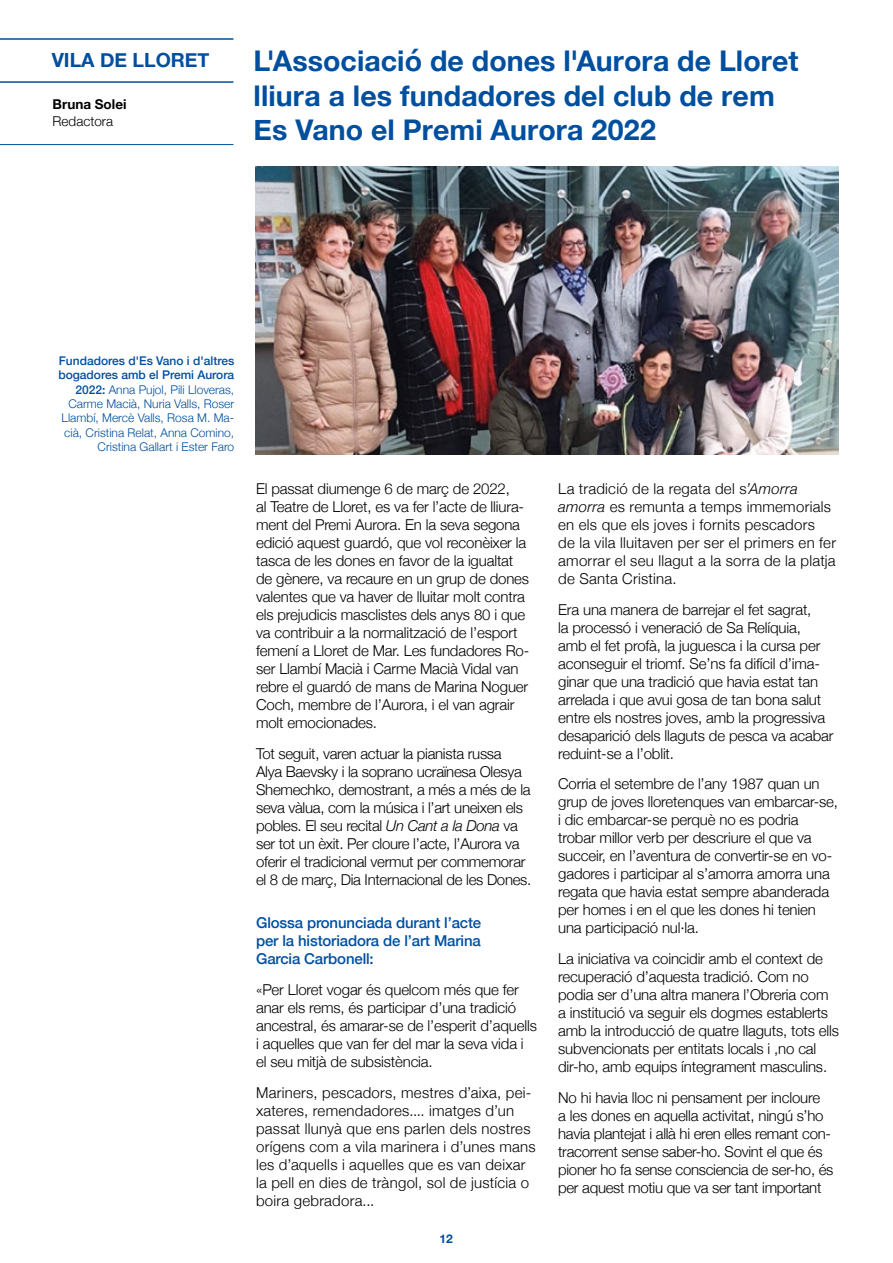
<style>
.page{position:relative;width:893px;height:1263px;background:#fff}
.page>*{position:absolute;margin:0;border:0;box-sizing:border-box;transform-origin:0 0}
.t1{font:700 28.5px/34.2px "Helvetica Neue";letter-spacing:.005em;color:#004f9f}
.t2{font:700 19.5px "Helvetica Neue";color:#004f9f}
.t3{font:300 15px/18px "Helvetica Neue";letter-spacing:-.01em;color:#000}
.t4{font:300 15px/18px "Helvetica Neue";letter-spacing:.02em;color:#000}
.t5{font:500 15px/18px "Helvetica Neue";letter-spacing:-.01em;color:#004f9f;text-align:justify}
.t6{font:700 13.5px "Helvetica Neue";color:#000}
.t7{font:300 13.5px "Helvetica Neue";color:#000}
.t8{font:300 12px/14.4px "Helvetica Neue";color:#004f9f;text-align:right}
.t9{font:700 12px "Helvetica Neue";color:#004f9f}
.s1{font-weight:500}
.s2{font-style:italic}
</style>
<div class="page">
<hr style="left:0;top:38px;width:233px;height:2px;background:#004f9f">
<hr style="left:0;top:81px;width:233px;height:2px;background:#004f9f">
<hr style="left:0;top:144px;width:233px;height:1px;background:#004f9f">
<img style="left:256px;top:166px;width:583px;height:288px">
<h2 class="t2" style="left:52px;top:45px;width:159px">VILA DE LLORET</h2>
<p class="t6" style="left:53px;top:94px;width:75px">Bruna Solei</p>
<p class="t7" style="left:53px;top:110px;width:62px">Redactora</p>
<h1 class="t1" style="left:254px;top:45px;width:546px">L'Associació de dones l'Aurora de Lloret lliura a les fundadores del club de rem<br>Es Vano el Premi Aurora 2022</h1>
<p class="t8" style="left:58px;top:352px;width:177px"><span class="s1">Fundadores d'Es Vano i d'altres bogadores amb el Premi Aurora<br>2022:</span> Anna Pujol, Pili Lloveras,<br>Carme Macià, Nuria Valls, Roser<br>Llambí, Mercè Valls, Rosa M. Ma&shy;cià, Cristina Relat, Anna Comino,<br>Cristina Gallart i Ester Faro</p>
<p class="t3" style="left:256px;top:478px;width:275px">El passat diumenge 6 de març de 2022,<br>al Teatre de Lloret, es va fer l’acte de lliura&shy;ment del Premi Aurora. En la seva segona edició aquest guardó, que vol reconèixer la tasca de les dones en favor de la igualtat de gènere, va recaure en un grup de dones valentes que va haver de lluitar molt contra els prejudicis masclistes dels anys 80 i que va contribuir a la normalització de l’esport femení a Lloret de Mar. Les fundadores Ro&shy;ser Llambí Macià i Carme Macià Vidal van rebre el guardó de mans de Marina Noguer Coch, membre de l’Aurora, i el van agrair molt emocionades.</p>
<p class="t3" style="left:256px;top:743px;width:277px">Tot seguit, varen actuar la pianista russa Alya Baevsky i la soprano ucraïnesa Olesya Shemechko, demostrant, a més a més de la seva vàlua, com la música i l’art uneixen els pobles. El seu recital <span class="s2">Un Cant a la Dona</span> va ser tot un èxit. Per cloure l’acte, l’Aurora va oferir el tradicional vermut per commemorar el 8 de març, Dia Internacional de les Dones.</p>
<p class="t5" style="left:256px;top:912px;width:227px">Glossa pronunciada durant l’acte per la historiadora de l’art Marina Garcia Carbonell:</p>
<p class="t3" style="left:256px;top:979px;width:282px">«Per Lloret vogar és quelcom més que fer anar els rems, és participar d’una tradició ancestral, és amarar-se de l’esperit d’aquells i aquelles que van fer del mar la seva vida i el seu mitjà de subsistència.</p>
<p class="t4" style="left:256px;top:1082px;width:281px">Mariners, pescadors, mestres d’aixa, pei&shy;xateres, remendadores.... imatges d’un passat llunyà que ens parlen dels nostres orígens com a vila marinera i d’unes mans les d’aquells i aquelles que es van deixar la pell en dies de tràngol, sol de justícia o boira gebradora...</p>
<p class="t9" style="left:439px;top:1229px;width:15px">12</p>
<p class="t4" style="left:558px;top:478px;width:279px">La tradició de la regata del s<span class="s2">’Amorra amorra</span> es remunta a temps immemorials en els que els joves i fornits pescadors<br>de la vila lluitaven per ser el primers en fer amorrar el seu llagut a la sorra de la platja de Santa Cristina.</p>
<p class="t3" style="left:558px;top:599px;width:277px">Era una manera de barrejar el fet sagrat,<br>la processó i veneració de Sa Relíquia,<br>amb el fet profà, la juguesca i la cursa per aconseguir el triomf. Se’ns fa difícil d’ima&shy;ginar que una tradició que havia estat tan arrelada i que avui gosa de tan bona salut entre els nostres joves, amb la progressiva desaparició dels llaguts de pesca va acabar reduint-se a l’oblit.</p>
<p class="t3" style="left:558px;top:774px;width:281px">Corria el setembre de l’any 1987 quan un grup de joves lloretenques van embarcar-se, i dic embarcar-se perquè no es podria trobar millor verb per descriure el que va succeir, en l’aventura de convertir-se en vo&shy;gadores i participar al s’amorra amorra una regata que havia estat sempre abanderada per homes i en el que les dones hi tenien una participació nul·la.</p>
<p class="t3" style="left:558px;top:949px;width:282px">La iniciativa va coincidir amb el context de recuperació d’aquesta tradició. Com no podia ser d’una altra manera l’Obreria com a institució va seguir els dogmes establerts amb la introducció de quatre llaguts, tots ells subvencionats per entitats locals i ,no cal dir-ho, amb equips íntegrament masculins.</p>
<p class="t3" style="left:558px;top:1087px;width:277px">No hi havia lloc ni pensament per incloure<br>a les dones en aquella activitat, ningú s’ho havia plantejat i allà hi eren elles remant con&shy;tracorrent sense saber-ho. Sovint el que és pioner ho fa sense consciencia de ser-ho, és per aquest motiu que va ser tant important</p>
</div>
